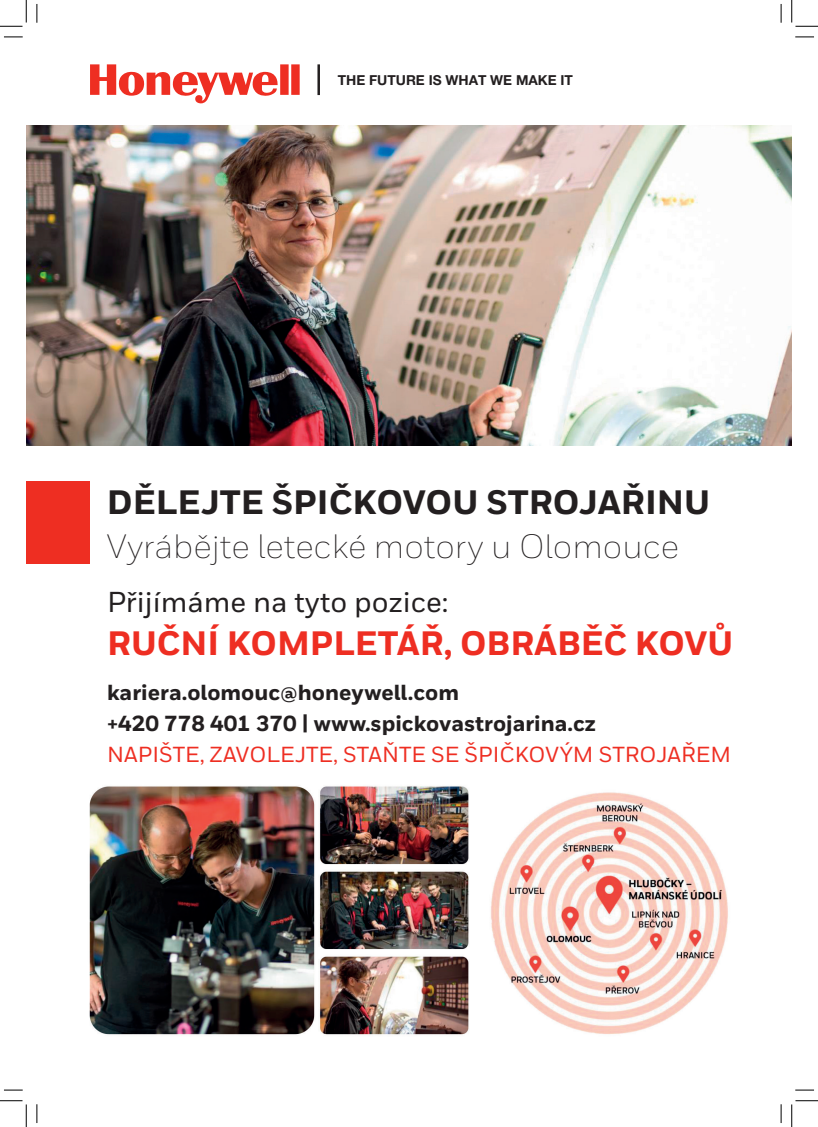
<style>
.page{position:relative;width:818px;height:1127px;background:#fff}
.page>*{position:absolute;margin:0;border:0;box-sizing:border-box;transform-origin:0 0}
.t1{font:300 33.75px "Honeywell Sans";color:#231f20}
.t2{font:800 33.75px "Honeywell Sans";color:#231f20}
.t3{font:800 33.75px "Honeywell Sans";color:#ee2e22}
.t4{font:500 28.75px "Honeywell Sans";color:#231f20}
.t5{font:800 21.75px/31.2px "Honeywell Sans";color:#231f20}
.t6{font:500 21.75px "Honeywell Sans";color:#ee2e22}
.t7{font:700 13.75px "Helvetica Neue LT Pro";color:#231f20}
</style>
<div class="page">
<svg style="left:90px;top:64px;width:210px;height:40px"></svg>
<hr style="left:317px;top:64px;width:3px;height:31px;background:#231f20">
<img style="left:26px;top:125px;width:766px;height:321px">
<img style="left:89px;top:786px;width:639px;height:249px">
<div style="left:26px;top:480px;width:64px;height:83px;background:#ee2e22"></div>
<svg style="left:4px;top:36px;width:19px;height:2px"></svg>
<svg style="left:795px;top:36px;width:19px;height:2px"></svg>
<svg style="left:4px;top:1089px;width:19px;height:1px"></svg>
<svg style="left:795px;top:1089px;width:19px;height:1px"></svg>
<svg style="left:36px;top:4px;width:2px;height:19px"></svg>
<svg style="left:36px;top:1104px;width:2px;height:18px"></svg>
<svg style="left:780px;top:4px;width:2px;height:19px"></svg>
<svg style="left:780px;top:1104px;width:2px;height:18px"></svg>
<svg style="left:0;top:0;width:27px;height:27px"></svg>
<svg style="left:0;top:1100px;width:27px;height:26px"></svg>
<svg style="left:791px;top:0;width:27px;height:27px"></svg>
<svg style="left:791px;top:1100px;width:27px;height:26px"></svg>
<p class="t7" style="left:338px;top:71px;width:237px">THE FUTURE IS WHAT WE MAKE IT</p>
<h1 class="t2" style="left:107px;top:481px;width:605px">Dělejte špičkovou strojařinu</h1>
<h1 class="t1" style="left:107px;top:525px;width:574px">Vyrábějte letecké motory u Olomouce</h1>
<h2 class="t4" style="left:107px;top:584px;width:343px">Přijímáme na tyto pozice:</h2>
<h1 class="t3" style="left:107px;top:623px;width:628px">ruční kompletář, obráběč kovů</h1>
<p class="t5" style="left:107px;top:677px;width:490px">kariera.olomouc@honeywell.com<br>+420 778 401 370 | www.spickovastrojarina.cz</p>
<p class="t6" style="left:107px;top:741px;width:625px">NAPIŠTE, ZAVOLEJTE, STAŇTE SE ŠPIČKOVÝM STROJAŘEM</p>
</div>
